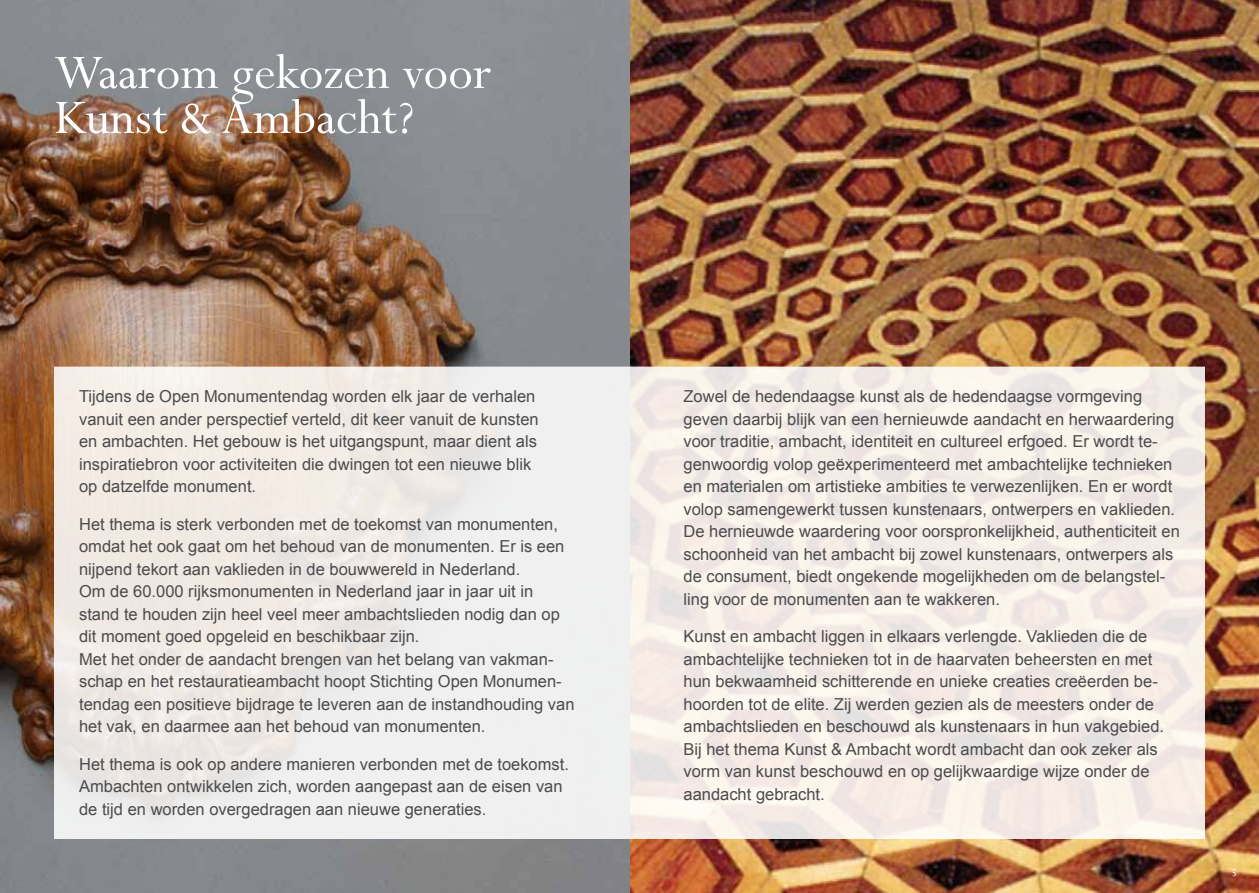
<style>
.page{position:relative;width:1259px;height:893px;background:#fff}
.page>*{position:absolute;margin:0;border:0;box-sizing:border-box;transform-origin:0 0}
.t1{font:54px/45px "Perpetua";color:#fff}
.t2{font:16.5px/22.5px "Arial";color:#4b4b4d}
.t3{font:12px "Perpetua";color:#fff}
</style>
<div class="page">
<img style="left:0;top:0;width:1259px;height:893px">
<div style="left:54px;top:367px;width:1151px;height:472px;background:#f1ede7;border:2px solid #fff"></div>
<h1 class="t1" style="left:54px;top:49px;width:439px">Waarom gekozen voor<br>Kunst &amp; Ambacht?</h1>
<p class="t2" style="left:79px;top:385px;width:461px">Tijdens de Open Monumentendag worden elk jaar de verhalen vanuit een ander perspectief verteld, dit keer vanuit de kunsten en ambachten. Het gebouw is het uitgangspunt, maar dient als inspiratiebron voor activiteiten die dwingen tot een nieuwe blik op datzelfde monument.</p>
<p class="t2" style="left:79px;top:513px;width:497px">Het thema is sterk verbonden met de toekomst van monumenten, omdat het ook gaat om het behoud van de monumenten. Er is een nijpend tekort aan vaklieden in de bouwwereld in Nederland.<br>Om de 60.000 rijksmonumenten in Nederland jaar in jaar uit in stand te houden zijn heel veel meer ambachtslieden nodig dan op dit moment goed opgeleid en beschikbaar zijn.<br>Met het onder de aandacht brengen van het belang van vakman&shy;schap en het restauratieambacht hoopt Stichting Open Monumen&shy;tendag een positieve bijdrage te leveren aan de instandhouding van het vak, en daarmee aan het behoud van monumenten.</p>
<p class="t2" style="left:79px;top:753px;width:491px">Het thema is ook op andere manieren verbonden met de toekomst.<br>Ambachten ontwikkelen zich, worden aangepast aan de eisen van de tijd en worden overgedragen aan nieuwe generaties.</p>
<p class="t2" style="left:683px;top:385px;width:498px">Zowel de hedendaagse kunst als de hedendaagse vormgeving geven daarbij blijk van een hernieuwde aandacht en herwaardering voor traditie, ambacht, identiteit en cultureel erfgoed. Er wordt te&shy;genwoordig volop geëxperimenteerd met ambachtelijke technieken en materialen om artistieke ambities te verwezenlijken. En er wordt volop samengewerkt tussen kunstenaars, ontwerpers en vaklieden.<br>De hernieuwde waardering voor oorspronkelijkheid, authenticiteit en schoonheid van het ambacht bij zowel kunstenaars, ontwerpers als de consument, biedt ongekende mogelijkheden om de belangstel&shy;ling voor de monumenten aan te wakkeren.</p>
<p class="t2" style="left:683px;top:625px;width:482px">Kunst en ambacht liggen in elkaars verlengde. Vaklieden die de ambachtelijke technieken tot in de haarvaten beheersten en met hun bekwaamheid schitterende en unieke creaties creëerden be&shy;hoorden tot de elite. Zij werden gezien als de meesters onder de ambachtslieden en beschouwd als kunstenaars in hun vakgebied.<br>Bij het thema Kunst &amp; Ambacht wordt ambacht dan ook zeker als vorm van kunst beschouwd en op gelijkwaardige wijze onder de aandacht gebracht.</p>
<p class="t3" style="left:1231px;top:865px;width:7px">5</p>
</div>
